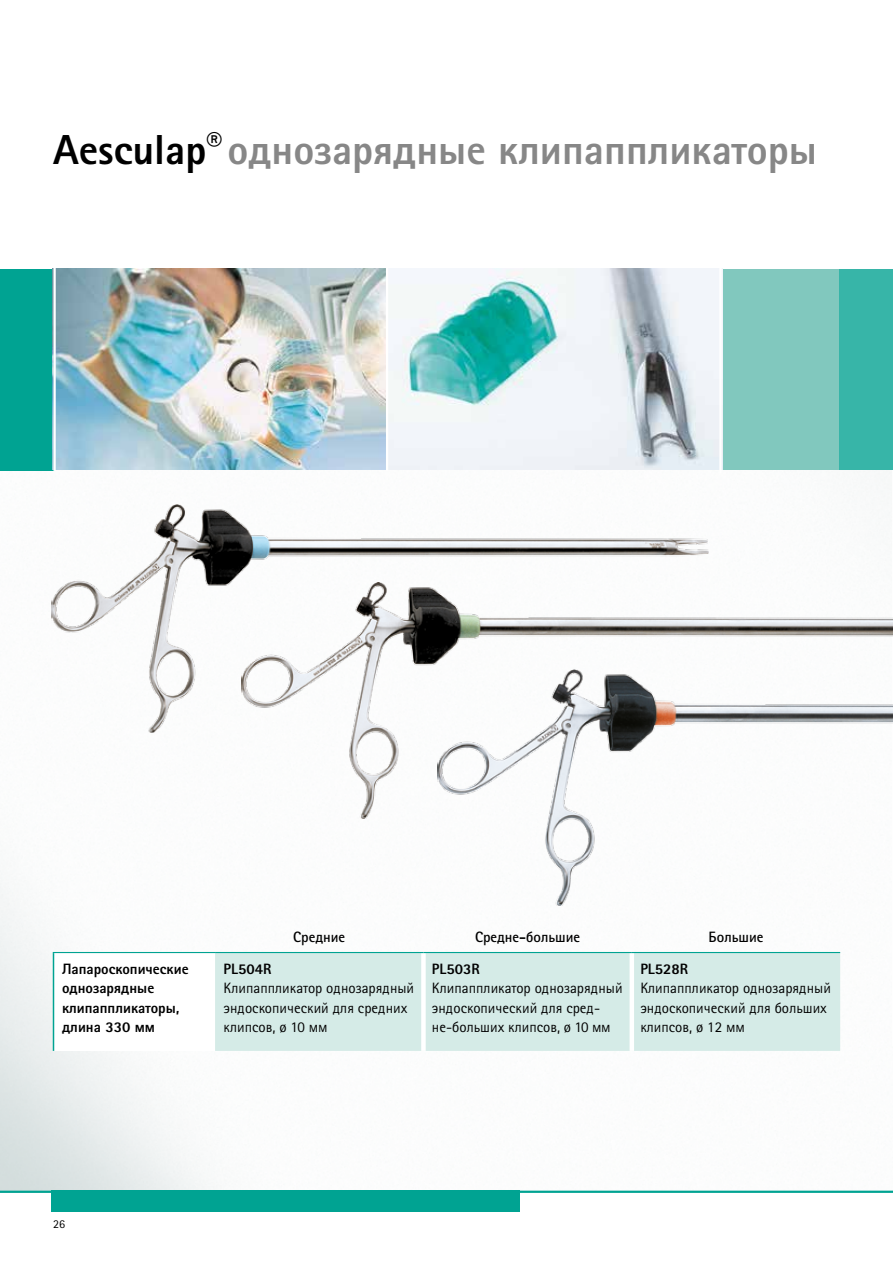
<style>
.page{position:relative;width:893px;height:1263px;background:#fff}
.page>*{position:absolute;margin:0;border:0;box-sizing:border-box;transform-origin:0 0}
.t1{font:800 42px "Rotis Sans Serif Pro Cyr";color:#878787}
.t2{font:15px/19.5px "Rotis Sans Serif Pro Cyr";color:#000}
.t3{font:800 15px/19.5px "Rotis Sans Serif Pro Cyr";color:#000}
.t4{font:700 15px "Rotis Sans Serif Pro Cyr";color:#000}
.t5{font:12px "Rotis Sans Serif Pro Cyr";color:#000}
.s1{color:#000}
</style>
<div class="page">
<img style="left:0;top:470px;width:841px;height:720px">
<div style="left:719px;top:269px;width:174px;height:201px;background:#81c8be"></div>
<div style="left:0;top:269px;width:54px;height:201px;background:#00a392"></div>
<img style="left:56px;top:269px;width:663px;height:201px">
<hr style="left:719px;top:264px;width:3px;height:209px;background:#fff">
<div style="left:53px;top:952px;width:162px;height:99px;background:#fff"></div>
<div style="left:215px;top:953px;width:625px;height:98px;background:#d5ebe7"></div>
<div style="left:421px;top:953px;width:5px;height:98px;background:#fff"></div>
<hr style="left:630px;top:953px;width:4px;height:98px;background:#fff">
<hr style="left:53px;top:952px;width:162px;height:1px;background:#00a392">
<hr style="left:215px;top:952px;width:208px;height:1px;background:#00a392">
<hr style="left:423px;top:952px;width:209px;height:1px;background:#00a392">
<hr style="left:632px;top:952px;width:208px;height:1px;background:#00a392">
<hr style="left:53px;top:953px;width:1px;height:98px;background:#00a392">
<div style="left:52px;top:1191px;width:468px;height:21px;background:#00a392"></div>
<div style="left:840px;top:269px;width:53px;height:201px;background:#37b5a8"></div>
<hr style="left:0;top:1190px;width:893px;height:3px;background:#00a392">
<img style="left:241px;top:582px;width:652px;height:236px">
<img style="left:52px;top:505px;width:657px;height:228px">
<img style="left:437px;top:669px;width:456px;height:236px">
<hr style="left:386px;top:262px;width:2px;height:209px;background:#fff">
<hr style="left:53px;top:262px;width:3px;height:209px;background:#fff">
<h1 class="t1" style="left:53px;top:123px;width:765px"><span class="s1">Aesculap</span><sup>®</sup> однозарядные клипаппликаторы</h1>
<p class="t4" style="left:293px;top:928px;width:54px">Средние</p>
<p class="t4" style="left:475px;top:928px;width:107px">Средне-большие</p>
<p class="t4" style="left:708px;top:928px;width:57px">Большие</p>
<p class="t3" style="left:62px;top:959px;width:128px">Лапароскопические однозарядные клипаппликаторы, длина 330 мм</p>
<p class="t3" style="left:224px;top:959px;width:49px">PL504R</p>
<p class="t2" style="left:224px;top:978px;width:192px">Клипаппликатор однозарядный эндоскопический для средних клипсов, ø 10 мм</p>
<p class="t3" style="left:432px;top:959px;width:49px">PL503R</p>
<p class="t2" style="left:432px;top:978px;width:192px">Клипаппликатор однозарядный эндоскопический для сред&shy;не-больших клипсов, ø 10 мм</p>
<p class="t3" style="left:640px;top:959px;width:49px">PL528R</p>
<p class="t2" style="left:640px;top:978px;width:192px">Клипаппликатор однозарядный эндоскопический для больших клипсов, ø 12 мм</p>
<p class="t5" style="left:53px;top:1216px;width:13px">26</p>
</div>
